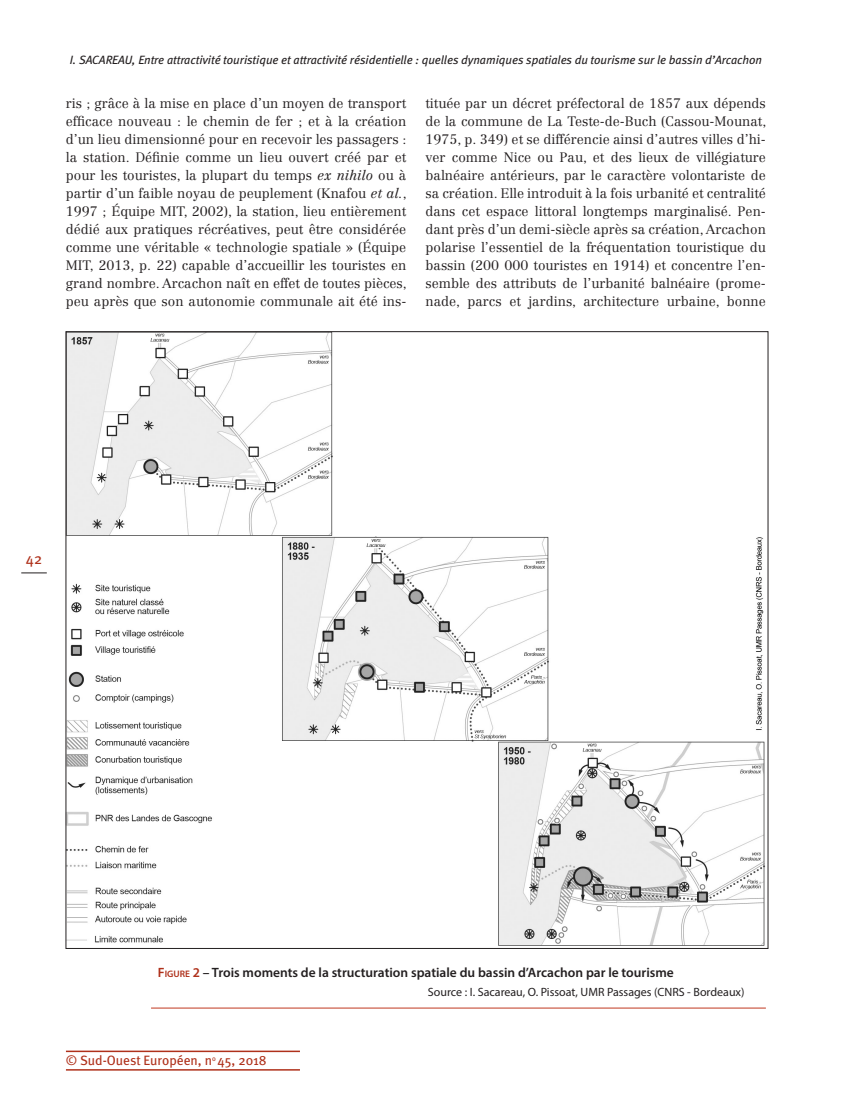
<style>
.page{position:relative;width:851px;height:1106px;background:#fff}
.page>*{position:absolute;margin:0;border:0;box-sizing:border-box;transform-origin:0 0}
.t1{font:15px "Meta";color:#af311b}
.t2{font:300 13.5px/18px "Centennial LT Std";color:#231f20;text-align:justify}
.legende_titre{font:600 13.5px "Myriad Pro";color:#231f20}
.t3{font:13.5px "Meta";color:#af311b}
.t4{font:italic 12px "Meta";color:#231f20}
.legende_source{font:12px "Myriad Pro";color:#231f20}
.s1{font-style:italic}
.s2{color:#af311b}
.s3{font-size:9.45px;color:#af311b}
</style>
<div class="page">
<svg style="left:21px;top:572px;width:26px;height:1px"></svg>
<hr style="left:66px;top:1050px;width:234px;height:2px;background:#af311b">
<hr style="left:66px;top:1069px;width:234px;height:1px;background:#af311b">
<img style="left:68px;top:333px;width:697px;height:612px">
<hr style="left:151px;top:1007px;width:614px;height:1px;background:#c03820">
<p class="t4" style="left:70px;top:53px;width:693px">I. SACAREAU, Entre attractivité touristique et attractivité résidentielle : quelles dynamiques spatiales du tourisme sur le bassin d’Arcachon</p>
<p class="t2" style="left:66px;top:94px;width:342px">ris ; grâce à la mise en place d’un moyen de transport efficace nouveau : le chemin de fer ; et à la création d’un lieu dimensionné pour en recevoir les passagers : la station. Définie comme un lieu ouvert créé par et pour les touristes, la plupart du temps <span class="s1">ex nihilo</span> ou à partir d’un faible noyau de peuplement (Knafou <span class="s1">et al.</span>, 1997 ; Équipe MIT, 2002), la station, lieu entièrement dédié aux pratiques récréatives, peut être considérée comme une véritable « technologie spatiale » (Équipe MIT, 2013, p. 22) capable d’accueillir les touristes en grand nombre. Arcachon naît en effet de toutes pièces, peu après que son autonomie communale ait été ins-</p>
<p class="t2" style="left:425px;top:94px;width:342px">tituée par un décret préfectoral de 1857 aux dépends de la commune de La Teste-de-Buch (Cassou-Mounat, 1975, p. 349) et se différencie ainsi d’autres villes d’hi&shy;ver comme Nice ou Pau, et des lieux de villégiature balnéaire antérieurs, par le caractère volontariste de sa création. Elle introduit à la fois urbanité et centralité dans cet espace littoral longtemps marginalisé. Pen&shy;dant près d’un demi-siècle après sa création, Arcachon polarise l’essentiel de la fréquentation touristique du bassin (200 000 touristes en 1914) et concentre l’en&shy;semble des attributs de l’urbanité balnéaire (prome&shy;nade, parcs et jardins, architecture urbaine, bonne</p>
<p class="t1" style="left:26px;top:550px;width:18px">42</p>
<p class="legende_titre" style="left:158px;top:963px;width:517px"><span class="s2">F</span><span class="s3">IGURE</span> <span class="s2">2</span> – Trois moments de la structuration spatiale du bassin d’Arcachon par le tourisme</p>
<p class="legende_source" style="left:428px;top:984px;width:318px">Source : I. Sacareau, O. Pissoat, UMR Passages (CNRS - Bordeaux)</p>
<p class="t3" style="left:66px;top:1052px;width:202px">© Sud-Ouest Européen, n<sup>o</sup> 45, 2018</p>
</div>
